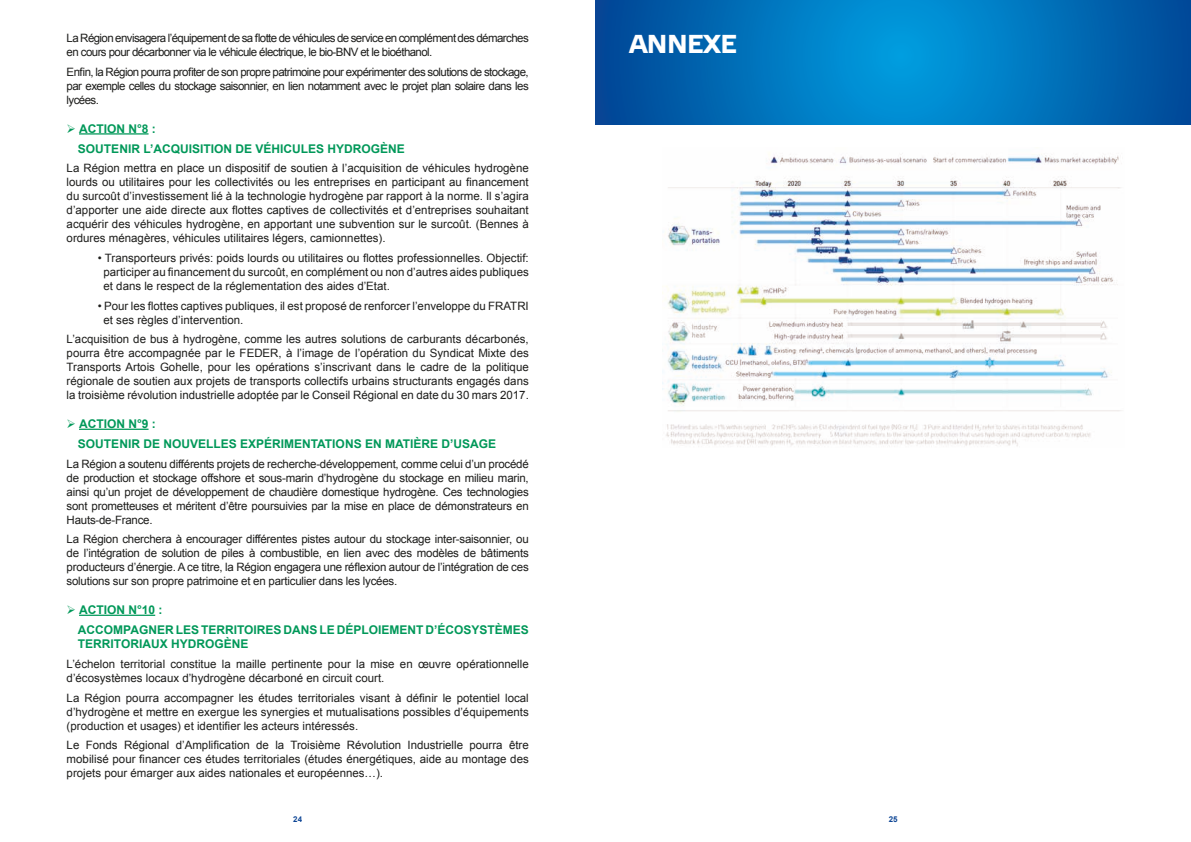
<style>
.page{position:relative;width:1191px;height:842px;background:#fff}
.page>*{position:absolute;margin:0;border:0;box-sizing:border-box;transform-origin:0 0}
.t1{font:700 26px "Etelka Text";letter-spacing:-.02em;color:#fff}
.t2{font:700 12px/20.1px "Arial";color:#009859}
.t3{font:11.5px/14px "Arial";color:#1d1d1b;text-align:justify}
.t4{font:11.5px/14px "Arial";letter-spacing:-.05em;color:#1d1d1b}
.t5{font:700 8px "Arial";color:#0d4595}
</style>
<div class="page">
<hr style="left:79px;top:133px;width:70px;height:2px;background:#009859">
<hr style="left:79px;top:429px;width:70px;height:1px;background:#009859">
<hr style="left:79px;top:615px;width:76px;height:1px;background:#009859">
<img style="left:662px;top:154px;width:460px;height:293px">
<svg style="left:595px;top:0;width:596px;height:125px;background:#0070b9"></svg>
<p class="t4" style="left:67px;top:31px;width:463px">La Région envisagera l’équipement de sa flotte de véhicules de service en complément des démarches en cours pour décarbonner via le véhicule électrique, le bio-BNV et le bioéthanol.</p>
<p class="t3" style="left:67px;top:65px;width:463px">Enfin, la Région pourra profiter de son propre patrimoine pour expérimenter des solutions de stockage, par exemple celles du stockage saisonnier, en lien notamment avec le projet plan solaire dans les lycées.</p>
<p class="t2" style="left:78px;top:119px;width:328px;text-indent:-11px">➢ ACTION N°8 :<br>SOUTENIR L’ACQUISITION DE VÉHICULES HYDROGÈNE</p>
<p class="t3" style="left:67px;top:161px;width:464px">La Région mettra en place un dispositif de soutien à l’acquisition de véhicules hydrogène lourds ou utilitaires pour les collectivités ou les entreprises en participant au financement du surcoût d’investissement lié à la technologie hydrogène par rapport à la norme. Il s’agira d’apporter une aide directe aux flottes captives de collectivités et d’entreprises souhaitant acquérir des véhicules hydrogène, en apportant une subvention sur le surcoût. (Bennes à ordures ménagères, véhicules utilitaires légers, camionnettes).</p>
<p class="t3" style="left:103px;top:251px;width:427px;text-indent:-6px">• Transporteurs privés: poids lourds ou utilitaires ou flottes professionnelles. Objectif: participer au financement du surcoût, en complément ou non d’autres aides publiques et dans le respect de la réglementation des aides d’Etat.</p>
<p class="t3" style="left:103px;top:299px;width:427px;text-indent:-6px">• Pour les flottes captives publiques, il est proposé de renforcer l’enveloppe du FRATRI et ses règles d’intervention.</p>
<p class="t3" style="left:67px;top:332px;width:464px">L’acquisition de bus à hydrogène, comme les autres solutions de carburants décarbonés, pourra être accompagnée par le FEDER, à l’image de l’opération du Syndicat Mixte des Transports Artois Gohelle, pour les opérations s’inscrivant dans le cadre de la politique régionale de soutien aux projets de transports collectifs urbains structurants engagés dans la troisième révolution industrielle adoptée par le Conseil Régional en date du 30 mars 2017.</p>
<p class="t2" style="left:78px;top:414px;width:420px;text-indent:-11px">➢ ACTION N°9 :<br>SOUTENIR DE NOUVELLES EXPÉRIMENTATIONS EN MATIÈRE D’USAGE</p>
<p class="t3" style="left:67px;top:457px;width:463px">La Région a soutenu différents projets de recherche-développement, comme celui d’un procédé de production et stockage offshore et sous-marin d’hydrogène du stockage en milieu marin, ainsi qu’un projet de développement de chaudière domestique hydrogène. Ces technologies sont prometteuses et méritent d’être poursuivies par la mise en place de démonstrateurs en Hauts-de-France.</p>
<p class="t3" style="left:67px;top:532px;width:464px">La Région cherchera à encourager différentes pistes autour du stockage inter-saisonnier, ou de l’intégration de solution de piles à combustible, en lien avec des modèles de bâtiments producteurs d’énergie. A ce titre, la Région engagera une réflexion autour de l’intégration de ces solutions sur son propre patrimoine et en particulier dans les lycées.</p>
<p class="t2" style="left:78px;top:600px;width:452px;text-indent:-11px">➢ ACTION N°10 :<br>ACCOMPAGNER LES TERRITOIRES DANS LE DÉPLOIEMENT D’ÉCOSYSTÈMES</p>
<p class="t2" style="left:78px;top:635px;width:172px">TERRITORIAUX HYDROGÈNE</p>
<p class="t3" style="left:67px;top:657px;width:464px">L’échelon territorial constitue la maille pertinente pour la mise en œuvre opérationnelle d’écosystèmes locaux d’hydrogène décarboné en circuit court.</p>
<p class="t3" style="left:67px;top:691px;width:464px">La Région pourra accompagner les études territoriales visant à définir le potentiel local d’hydrogène et mettre en exergue les synergies et mutualisations possibles d’équipements (production et usages) et identifier les acteurs intéressés.</p>
<p class="t3" style="left:67px;top:738px;width:464px">Le Fonds Régional d’Amplification de la Troisième Révolution Industrielle pourra être mobilisé pour financer ces études territoriales (études énergétiques, aide au montage des projets pour émarger aux aides nationales et européennes…).</p>
<h1 class="t1" style="left:629px;top:27px;width:109px">ANNEXE</h1>
<p class="t5" style="left:293px;top:814px;width:10px">24</p>
<p class="t5" style="left:888px;top:814px;width:10px">25</p>
</div>
